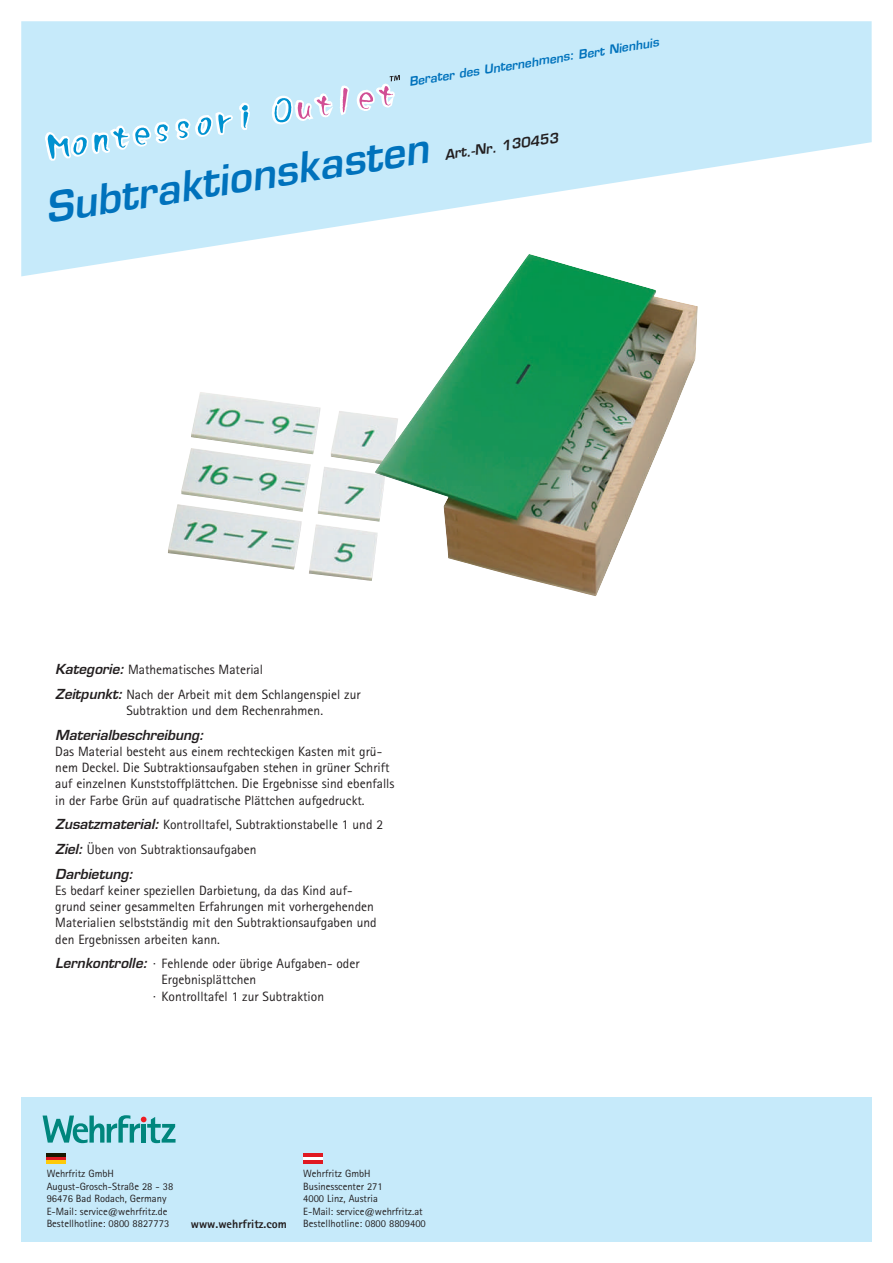
<style>
.page{position:relative;width:893px;height:1263px;background:#fff}
.page>*{position:absolute;margin:0;border:0;box-sizing:border-box;transform-origin:0 0}
.t1{font:italic 600 40.5px "Eurostile LT";color:#0072bc}
.t2{font:13.5px/16.2px "Agfa Rotis Sans Serif";color:#231f20}
.t3{font:italic 600 13.5px "Eurostile LT";color:#231f20}
.t4{font:italic 600 12px "Eurostile LT";color:#0072bc}
.t5{font:800 12px "Agfa Rotis Sans Serif";color:#231f20}
.t6{font:10.5px/12.6px "Agfa Rotis Sans Serif";color:#231f20}
.s1{font-family:"Eurostile LT";font-weight:600;font-style:italic}
</style>
<div class="page">
<img style="left:168px;top:392px;width:206px;height:189px">
<svg style="left:21px;top:21px;width:851px;height:255px;fill:#c6eafa"></svg>
<svg style="left:270px;top:75px;width:130px;height:50px;background:#cbe1f3"></svg>
<svg style="left:44px;top:99px;width:208px;height:64px;background:#bee5f7"></svg>
<img style="left:374px;top:254px;width:368px;height:342px">
<div style="left:21px;top:1097px;width:851px;height:145px;background:#c6eafa"></div>
<svg style="left:43px;top:1115px;width:133px;height:28px"></svg>
<svg style="left:303px;top:1156px;width:19px;height:4px"></svg>
<hr style="left:303px;top:1153px;width:19px;height:3px;background:#e01921">
<hr style="left:303px;top:1160px;width:19px;height:4px;background:#e01921">
<svg style="left:47px;top:1156px;width:19px;height:4px"></svg>
<hr style="left:47px;top:1153px;width:19px;height:3px;background:#191800">
<hr style="left:47px;top:1160px;width:19px;height:4px;background:#feca0a">
<p class="t4" style="left:408px;top:77px;width:254px;rotate:-9deg">Berater des Unternehmens: Bert Nienhuis</p>
<h1 class="t1" style="left:43px;top:193px;width:389px;rotate:-9deg">Subtraktionskasten</h1>
<p class="t3" style="left:444px;top:150px;width:116px;rotate:-9deg">Art.-Nr. 130453</p>
<p class="t2" style="left:55px;top:657px;width:307px;line-height:24.8px"><span class="s1">Kategorie:</span> Mathematisches Material<br><span class="s1">Zeitpunkt:</span> Nach der Arbeit mit dem Schlangenspiel zur</p>
<p class="t2" style="left:126px;top:702px;width:198px">Subtraktion und dem Rechenrahmen.</p>
<p class="t3" style="left:55px;top:729px;width:150px">Materialbeschreibung:</p>
<p class="t2" style="left:55px;top:743px;width:341px">Das Material besteht aus einem rechteckigen Kasten mit grü&shy;nem Deckel. Die Subtraktionsaufgaben stehen in grüner Schrift auf einzelnen Kunststoffplättchen. Die Ergebnisse sind ebenfalls in der Farbe Grün auf quadratische Plättchen aufgedruckt.</p>
<p class="t2" style="left:55px;top:812px;width:329px;line-height:24.8px"><span class="s1">Zusatzmaterial:</span> Kontrolltafel, Subtraktionstabelle 1 und 2<br><span class="s1">Ziel:</span> Üben von Subtraktionsaufgaben</p>
<p class="t3" style="left:55px;top:868px;width:79px">Darbietung:</p>
<p class="t2" style="left:55px;top:882px;width:323px">Es bedarf keiner speziellen Darbietung, da das Kind auf&shy;grund seiner gesammelten Erfahrungen mit vorhergehenden Materialien selbstständig mit den Subtraktionsaufgaben und den Ergebnissen arbeiten kann.</p>
<p class="t2" style="left:55px;top:956px;width:306px"><span class="s1">Lernkontrolle:</span> · Fehlende oder übrige Aufgaben- oder</p>
<p class="t2" style="left:162px;top:972px;width:96px">Ergebnisplättchen</p>
<p class="t2" style="left:153px;top:988px;width:173px">· Kontrolltafel 1 zur Subtraktion</p>
<p class="t6" style="left:47px;top:1167px;width:128px">Wehrfritz GmbH<br>August-Grosch-Straße 28 - 38<br>96476 Bad Rodach, Germany<br>E-Mail: service@wehrfritz.de<br>Bestellhotline: 0800 8827773</p>
<p class="t6" style="left:303px;top:1167px;width:121px">Wehrfritz GmbH<br>Businesscenter 271<br>4000 Linz, Austria<br>E-Mail: service@wehrfritz.at</p>
<p class="t5" style="left:191px;top:1216px;width:97px">www.wehrfritz.com</p>
<p class="t6" style="left:303px;top:1217px;width:124px">Bestellhotline: 0800 8809400</p>
</div>
